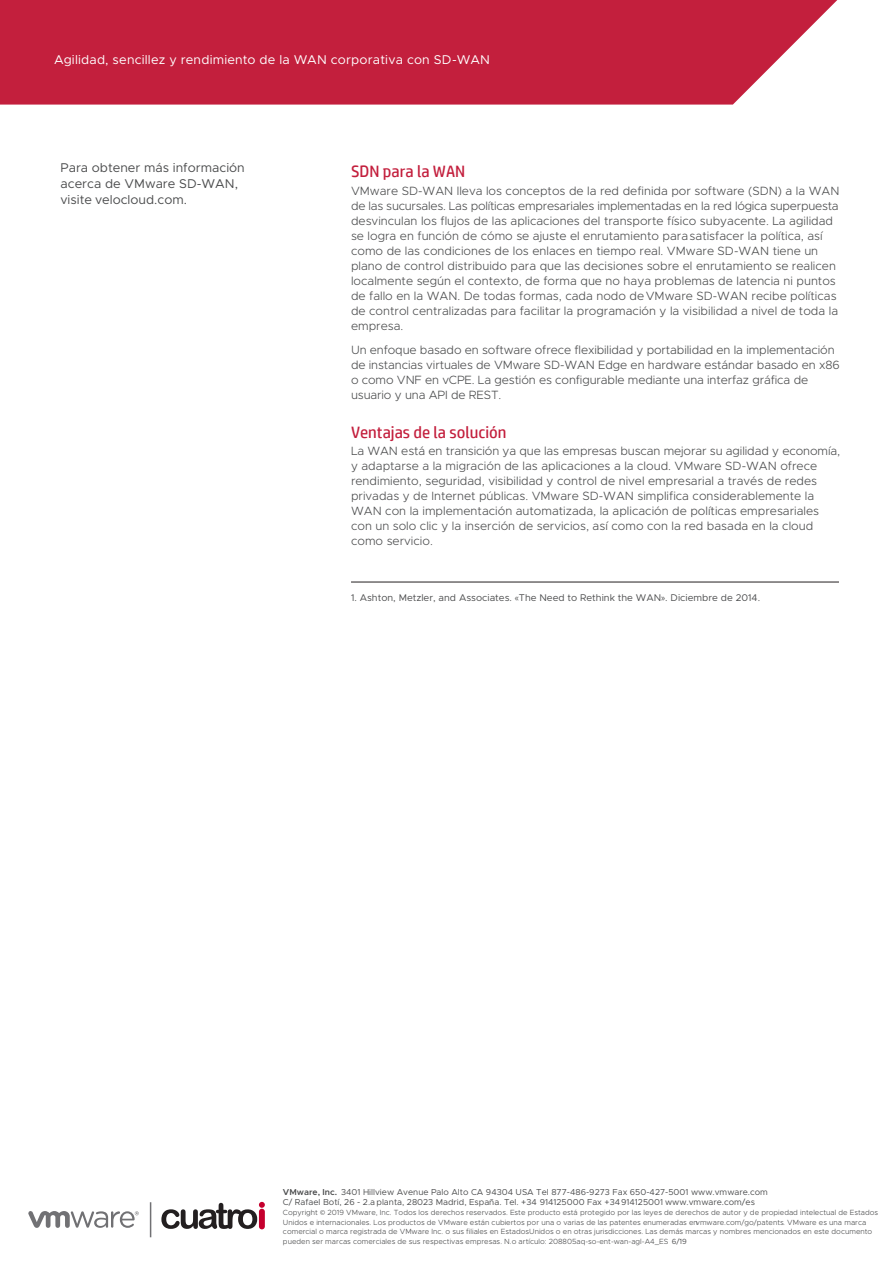
<style>
.page{position:relative;width:893px;height:1263px;background:#fff}
.page>*{position:absolute;margin:0;border:0;box-sizing:border-box;transform-origin:0 0}
.t1{font:16.5px "HP Simplified";color:#c31f3d}
.t2{font:12.75px/15.8px "Metropolis";color:#4b4c4d}
.t3{font:12.75px "Metropolis";letter-spacing:.015em;color:#fff}
.t4{font:300 12px/15px "Metropolis";color:#4b4c4d}
.t5{font:9.75px "Metropolis";color:#4b4c4d}
.t6{font:8.7px/10.5px "Metropolis";color:#4b4c4d}
.t7{font:300 7.5px/9.8px "Metropolis";color:#4b4c4d}
.s1{font-family:"Myriad Pro"}
.s2{font-weight:600}
.s3{font-family:"Myriad Pro";font-weight:400}
.s4{font-weight:400}
</style>
<div class="page">
<svg style="left:0;top:0;width:837px;height:105px;background:#c62d49"></svg>
<hr style="left:351px;top:582px;width:488px;height:1px;background:#231f20">
<svg style="left:161px;top:1202px;width:104px;height:27px"></svg>
<div style="left:259px;top:1209px;width:6px;height:20px;background:#c5002e;border-radius:3px"></div>
<svg style="left:28px;top:1211px;width:111px;height:17px"></svg>
<hr style="left:150px;top:1202px;width:1px;height:35px;background:#717174">
<p class="t3" style="left:54px;top:52px;width:437px">Agilidad, sencillez y rendimiento de la WAN corporativa con SD-WAN</p>
<p class="t2" style="left:60px;top:160px;width:186px">Para obtener más información acerca de VMware SD-WAN, visite velocloud.com.</p>
<h1 class="t1" style="left:351px;top:162px;width:116px">SDN para la WAN</h1>
<p class="t4" style="left:351px;top:183px;width:490px">VMware SD-WAN lleva los conceptos de la red definida por software (SDN) a la WAN de las sucursales. Las políticas empresariales implementadas en la red lógica superpuesta desvinculan los flujos de las aplicaciones del transporte físico subyacente. La agilidad se logra en función de cómo se ajuste el enrutamiento parasatisfacer la política, así como de las condiciones de los enlaces en tiempo real. VMware SD-WAN tiene un plano de control distribuido para que las decisiones sobre el enrutamiento se realicen localmente según el contexto, de forma que no haya problemas de latencia ni puntos de fallo en la WAN. De todas formas, cada nodo deVMware SD-WAN recibe políticas de control centralizadas para facilitar la programación y la visibilidad a nivel de toda la empresa.</p>
<p class="t4" style="left:351px;top:342px;width:490px">Un enfoque basado en software ofrece flexibilidad y portabilidad en la implementación de instancias virtuales de VMware SD-WAN Edge en hardware estándar basado en x86 o como VNF en vCPE. La gestión es configurable mediante una interfaz gráfica de usuario y una API de REST.</p>
<h1 class="t1" style="left:351px;top:422px;width:157px">Ventajas de la solución</h1>
<p class="t4" style="left:351px;top:443px;width:491px">La WAN está en transición ya que las empresas buscan mejorar su agilidad y economía, y adaptarse a la migración de las aplicaciones a la cloud. VMware SD-WAN ofrece rendimiento, seguridad, visibilidad y control de nivel empresarial a través de redes privadas y de Internet públicas. VMware SD-WAN simplifica considerablemente la WAN con la implementación automatizada, la aplicación de políticas empresariales con un solo clic y la inserción de servicios, así como con la red basada en la cloud como servicio.</p>
<p class="t5" style="left:351px;top:592px;width:411px">1. Ashton, Metzler, and Associates. <span class="s1">«</span>The Need to Rethink the WAN<span class="s1">»</span>. Diciembre de 2014.</p>
<p class="t6" style="left:283px;top:1186px;width:486px"><span class="s2">VMware, Inc.</span> 3401 Hillview Avenue Palo Alto CA 94304 USA Tel 877-486-9273 Fax 650-427-5001 www.vmware.com<br>C/ Rafael Botí, 26 - 2.a planta, 28023 Madrid, España. Tel. +34 914125000 Fax +34914125001 www.vmware.com/es</p>
<p class="t7" style="left:283px;top:1207px;width:597px">Copyright <span class="s3">©</span> 2019 VMware, Inc. Todos los derechos reservados. Este producto está protegido por las leyes de derechos de autor y de propiedad intelectual de Estados Unidos e internacionales. Los productos de VMware están cubiertos por una o varias de las patentes enumeradas en vmware.com/go/patents. VMware es una marca comercial o marca registrada de VMware Inc. o sus filiales en EstadosUnidos o en otras jurisdicciones. Las demás marcas y nombres mencionados en este documento pueden ser marcas comerciales de sus respectivas empresas. N.o artículo: 208805aq-so-ent-wan-agl-A4_ES <span class="s4">6/19</span></p>
</div>
